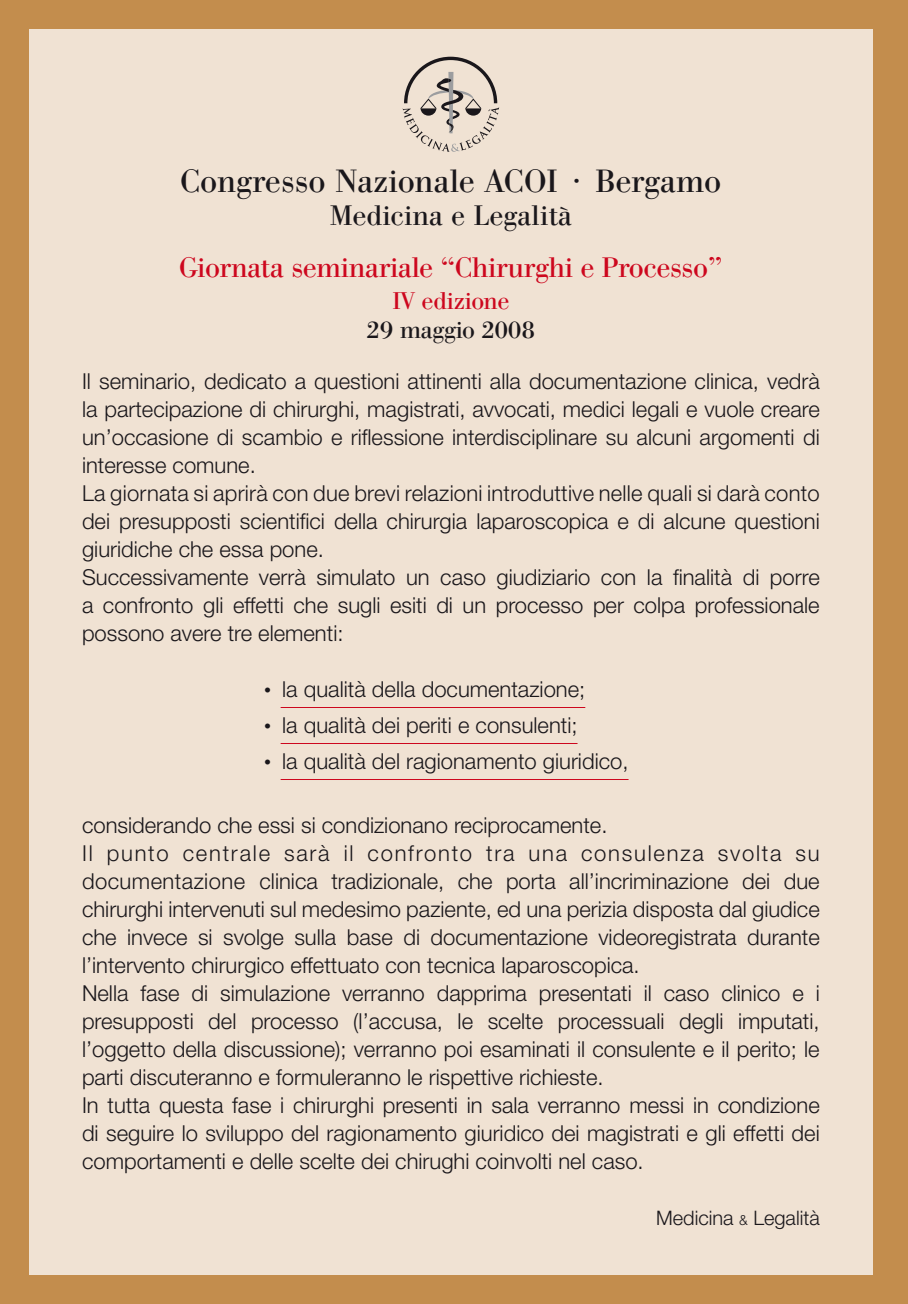
<style>
.page{position:relative;width:908px;height:1304px;background:#fff}
.page>*{position:absolute;margin:0;border:0;box-sizing:border-box;transform-origin:0 0}
.t1{font:32px "AT Our Bodoni";color:#1a171b}
.t2{font:28px "AT Our Bodoni";letter-spacing:-.015em;color:#cd071e}
.t3{font:28px "AT Our Bodoni";color:#1a171b}
.t4{font:24px "AT Our Bodoni";letter-spacing:-.015em;color:#1a171b}
.t5{font:24px "AT Our Bodoni";letter-spacing:-.02em;color:#cd071e}
.t6{font:300 22px/28px "Helvetica Neue";color:#1a171b}
.t7{font:300 20px "Helvetica Neue";color:#1a171b}
.s1{font-size:14px}
</style>
<div class="page">
<div style="left:0;top:0;width:907px;height:1304px;background:#c38d4d"></div>
<div style="left:29px;top:29px;width:843px;height:1246px;background:#f0e2d3"></div>
<svg style="left:402px;top:57px;width:97px;height:95px"></svg>
<hr style="left:280px;top:707px;width:305px;height:1px;background:#cd071e">
<hr style="left:280px;top:743px;width:297px;height:1px;background:#cd071e">
<hr style="left:280px;top:779px;width:348px;height:1px;background:#cd071e">
<h1 class="t1" style="left:180px;top:162px;width:542px">Congresso Nazionale ACOI · Bergamo</h1>
<p class="t3" style="left:330px;top:199px;width:243px">Medicina e Legalità</p>
<p class="t2" style="left:179px;top:251px;width:544px">Giornata seminariale “Chirurghi e Processo”</p>
<p class="t5" style="left:392px;top:287px;width:118px">IV edizione</p>
<p class="t4" style="left:366px;top:316px;width:170px">29 maggio 2008</p>
<p class="t6" style="left:82px;top:366px;width:739px">Il seminario, dedicato a questioni attinenti alla documentazione clinica, vedrà la partecipazione di chirurghi, magistrati, avvocati, medici legali e vuole creare un’occasione di scambio e riflessione interdisciplinare su alcuni argomenti di interesse comune.<br>La giornata si aprirà con due brevi relazioni introduttive nelle quali si darà conto dei presupposti scientifici della chirurgia laparoscopica e di alcune questioni giuridiche che essa pone.<br>Successivamente verrà simulato un caso giudiziario con la finalità di porre a confronto gli effetti che sugli esiti di un processo per colpa professionale possono avere tre elementi:</p>
<p class="t6" style="left:282px;top:670px;width:347px;line-height:36px">la qualità della documentazione;<br>la qualità dei periti e consulenti;<br>la qualità del ragionamento giuridico,</p>
<p class="t6" style="left:82px;top:810px;width:739px">considerando che essi si condizionano reciprocamente.<br>Il punto centrale sarà il confronto tra una consulenza svolta su documentazione clinica tradizionale, che porta all’incriminazione dei due chirurghi intervenuti sul medesimo paziente, ed una perizia disposta dal giudice che invece si svolge sulla base di documentazione videoregistrata durante l’intervento chirurgico effettuato con tecnica laparoscopica.<br>Nella fase di simulazione verranno dapprima presentati il caso clinico e i presupposti del processo (l’accusa, le scelte processuali degli imputati, l’oggetto della discussione); verranno poi esaminati il consulente e il perito; le parti discuteranno e formuleranno le rispettive richieste.<br>In tutta questa fase i chirurghi presenti in sala verranno messi in condizione di seguire lo sviluppo del ragionamento giuridico dei magistrati e gli effetti dei comportamenti e delle scelte dei chirughi coinvolti nel caso.</p>
<p class="t7" style="left:656px;top:1205px;width:165px">Medicina <span class="s1">&amp;</span> Legalità</p>
</div>
